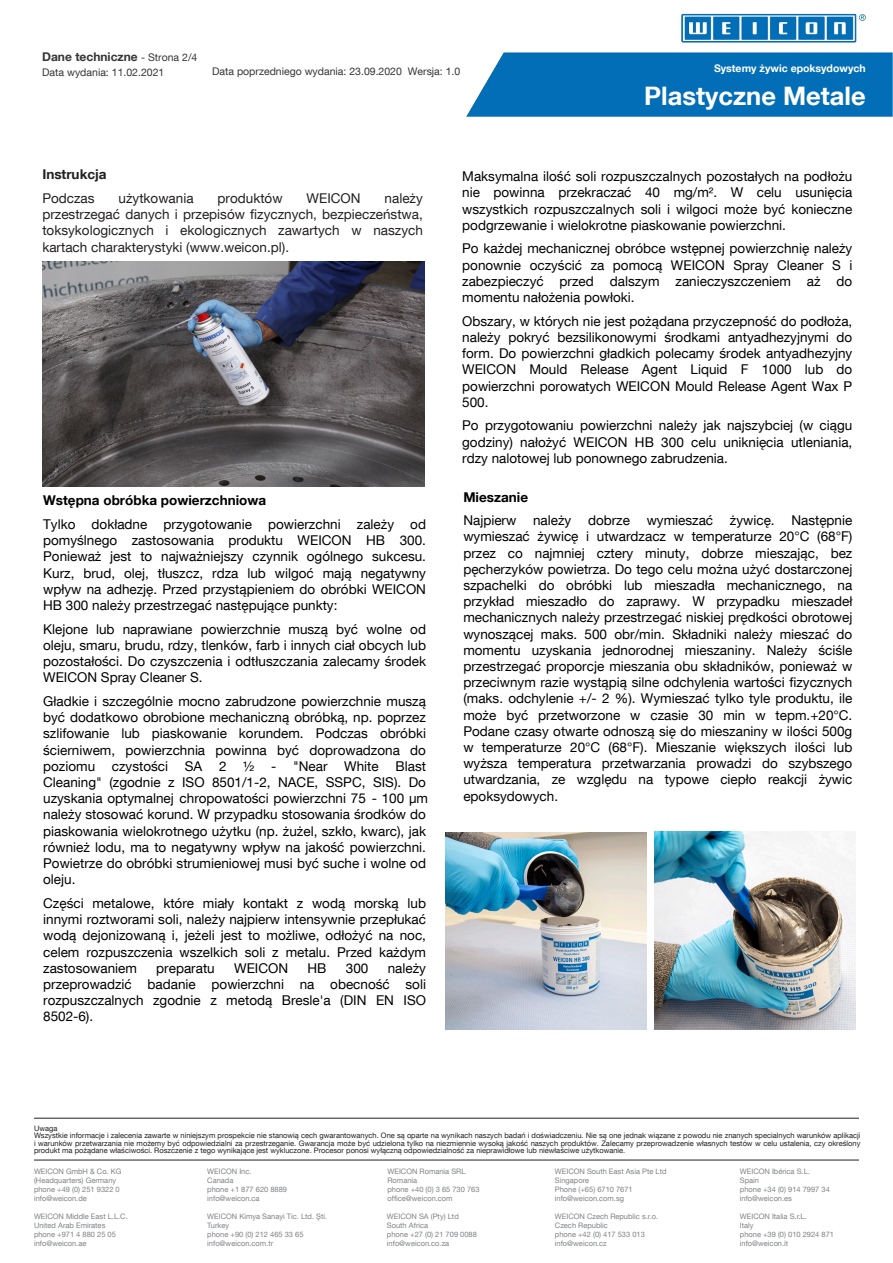
<style>
.page{position:relative;width:893px;height:1263px;background:#fff}
.page>*{position:absolute;margin:0;border:0;box-sizing:border-box;transform-origin:0 0}
.t1{font:700 25.5px "Helvetica Neue LT Com";color:#fff}
.t2{font:13.5px/16.2px "Helvetica Neue LT Com";color:#000;text-align:justify}
.t3{font:13.5px/16.2px "Helvetica Neue LT Com";color:#231f20;text-align:justify}
.t4{font:700 13.5px "Helvetica Neue LT Com";color:#000}
.t5{font:700 13.5px "Helvetica Neue LT Com";color:#231f20}
.t6{font:700 12px "Helvetica Neue LT Com";color:#373535}
.t7{font:10.5px "Helvetica Neue LT Com";color:#373535}
.t8{font:700 10.5px "Helvetica Neue LT Com";color:#fff}
.t9{font:7.5px/9px "Helvetica Neue LT Com";color:#808285}
.t10{font:7.5px/7.5px "Helvetica Neue LT Com";color:#231f20}
.s1{font-weight:400;font-size:10.5px}
</style>
<div class="page">
<img style="left:43px;top:261px;width:382px;height:226px">
<img style="left:467px;top:13px;width:426px;height:103px">
<hr style="left:34px;top:1160px;width:825px;height:1px;background:#231f20">
<hr style="left:34px;top:1118px;width:825px;height:1px;background:#231f20">
<img style="left:654px;top:831px;width:201px;height:198px">
<img style="left:445px;top:832px;width:201px;height:197px">
<p class="t6" style="left:42px;top:49px;width:157px">Dane techniczne <span class="s1">- Strona 2/4</span></p>
<p class="t7" style="left:42px;top:66px;width:124px">Data wydania: 11.02.2021</p>
<p class="t7" style="left:212px;top:65px;width:250px">Data poprzedniego wydania: 23.09.2020 Wersja: 1.0</p>
<p class="t8" style="left:714px;top:61px;width:153px">Systemy żywic epoksydowych</p>
<h1 class="t1" style="left:644px;top:80px;width:223px">Plastyczne Metale</h1>
<p class="t5" style="left:42px;top:166px;width:66px">Instrukcja</p>
<p class="t3" style="left:42px;top:190px;width:54px">Podczas</p>
<p class="t3" style="left:119px;top:190px;width:76px">użytkowania</p>
<p class="t3" style="left:218px;top:190px;width:67px">produktów</p>
<p class="t3" style="left:307px;top:190px;width:55px">WEICON</p>
<p class="t3" style="left:42px;top:190px;width:382px;text-indent:342px">należy przestrzegać danych i przepisów fizycznych, bezpieczeństwa, toksykologicznych i ekologicznych zawartych w naszych kartach charakterystyki (www.weicon.pl).</p>
<p class="t4" style="left:43px;top:492px;width:224px">Wstępna obróbka powierzchniowa</p>
<p class="t2" style="left:43px;top:516px;width:384px">Tylko dokładne przygotowanie powierzchni zależy od pomyślnego zastosowania produktu WEICON HB 300.<br>Ponieważ jest to najważniejszy czynnik ogólnego sukcesu.<br>Kurz, brud, olej, tłuszcz, rdza lub wilgoć mają negatywny wpływ na adhezję. Przed przystąpieniem do obróbki WEICON HB 300 należy przestrzegać następujące punkty:</p>
<p class="t2" style="left:43px;top:620px;width:384px">Klejone lub naprawiane powierzchnie muszą być wolne od oleju, smaru, brudu, rdzy, tlenków, farb i innych ciał obcych lub pozostałości. Do czyszczenia i odtłuszczania zalecamy środek WEICON Spray Cleaner S.</p>
<p class="t2" style="left:43px;top:693px;width:386px;text-align:left">Gładkie i szczególnie mocno zabrudzone powierzchnie muszą być dodatkowo obrobione mechaniczną obróbką, np. poprzez szlifowanie lub piaskowanie korundem. Podczas obróbki ścierniwem, powierzchnia powinna być doprowadzona do poziomu czystości SA 2 ½ - "Near White Blast Cleaning" (zgodnie z ISO 8501/1-2, NACE, SSPC, SIS). Do uzyskania optymalnej chropowatości powierzchni 75 - 100 μm należy stosować korund. W przypadku stosowania środków do piaskowania wielokrotnego użytku (np. żużel, szkło, kwarc), jak również lodu, ma to negatywny wpływ na jakość powierzchni.<br>Powietrze do obróbki strumieniowej musi być suche i wolne od oleju.</p>
<p class="t2" style="left:43px;top:895px;width:384px">Części metalowe, które miały kontakt z wodą morską lub innymi roztworami soli, należy najpierw intensywnie przepłukać wodą dejonizowaną i, jeżeli jest to możliwe, odłożyć na noc, celem rozpuszczenia wszelkich soli z metalu. Przed każdym zastosowaniem</p>
<p class="t2" style="left:156px;top:959px;width:60px">preparatu</p>
<p class="t2" style="left:234px;top:959px;width:55px">WEICON</p>
<p class="t2" style="left:308px;top:959px;width:20px">HB</p>
<p class="t2" style="left:346px;top:959px;width:24px">300</p>
<p class="t2" style="left:43px;top:959px;width:384px;text-indent:345px">należy przeprowadzić badanie powierzchni na obecność soli rozpuszczalnych zgodnie z metodą Bresle'a (DIN EN ISO 8502-6).</p>
<p class="t2" style="left:462px;top:168px;width:392px">Maksymalna ilość soli rozpuszczalnych pozostałych na podłożu nie powinna przekraczać 40 mg/m². W celu usunięcia wszystkich rozpuszczalnych soli i wilgoci może być konieczne podgrzewanie i wielokrotne piaskowanie powierzchni.</p>
<p class="t2" style="left:462px;top:240px;width:392px">Po każdej mechanicznej obróbce wstępnej powierzchnię należy ponownie oczyścić za pomocą WEICON Spray Cleaner S i zabezpieczyć przed dalszym zanieczyszczeniem aż do momentu nałożenia powłoki.</p>
<p class="t2" style="left:462px;top:312px;width:392px">Obszary, w których nie jest pożądana przyczepność do podłoża, należy pokryć bezsilikonowymi środkami antyadhezyjnymi do form. Do powierzchni gładkich polecamy środek antyadhezyjny WEICON Mould Release Agent Liquid F 1000 lub do powierzchni porowatych WEICON Mould Release Agent Wax P 500.</p>
<p class="t2" style="left:462px;top:417px;width:392px">Po przygotowaniu powierzchni należy jak najszybciej (w ciągu godziny) nałożyć WEICON HB 300 celu uniknięcia utleniania, rdzy nalotowej lub ponownego zabrudzenia.</p>
<p class="t4" style="left:463px;top:488px;width:66px">Mieszanie</p>
<p class="t2" style="left:463px;top:512px;width:391px">Najpierw należy dobrze wymieszać żywicę. Następnie wymieszać żywicę i utwardzacz w temperaturze 20°C (68°F) przez co najmniej cztery minuty, dobrze mieszając, bez pęcherzyków powietrza. Do tego celu można użyć dostarczonej szpachelki do obróbki lub mieszadła mechanicznego, na przykład mieszadło do zaprawy. W przypadku mieszadeł mechanicznych należy przestrzegać niskiej prędkości obrotowej wynoszącej maks. 500 obr/min. Składniki należy mieszać do momentu uzyskania jednorodnej mieszaniny. Należy ściśle przestrzegać proporcje mieszania obu składników, ponieważ w przeciwnym razie wystąpią silne odchylenia wartości fizycznych (maks. odchylenie +/- 2 %). Wymieszać tylko tyle produktu, ile może być przetworzone w czasie 30 min w tepm.+20°C.<br>Podane czasy otwarte odnoszą się do mieszaniny w ilości 500g w temperaturze 20°C (68°F). Mieszanie większych ilości lub wyższa temperatura przetwarzania prowadzi do szybszego utwardzania, ze względu na typowe ciepło reakcji żywic epoksydowych.</p>
<p class="t10" style="left:34px;top:1124px;width:828px">Uwaga<br>Wszystkie informacje i zalecenia zawarte w niniejszym prospekcie nie stanowią cech gwarantowanych. One są oparte na wynikach naszych badań i doświadczeniu. Nie są one jednak wiązane z powodu nie znanych specialnych warunków aplikacji i warunków przetwarzania nie możemy być odpowiedzialni za przestrzeganie. Gwarancja może być udzielona tylko na niezmiennie wysoką jakość naszych produktów. Zalecamy przeprowadzenie własnych testów w celu ustalenia, czy określony produkt ma pożądane właściwości. Roszczenie z tego wynikające jest wykluczone. Procesor ponosi wyłączną odpowiedzialność za nieprawidłowe lub niewłaściwe użytkowanie.</p>
<p class="t9" style="left:387px;top:1167px;width:94px">WEICON Romania SRL<br>Romania<br>phone +40 (0) 3 65 730 763 office@weicon.com</p>
<p class="t9" style="left:740px;top:1166px;width:91px">WEICON Ibérica S.L.<br>Spain<br>phone +34 (0) 914 7997 34 info@weicon.es</p>
<p class="t9" style="left:740px;top:1211px;width:96px">WEICON Italia S.r.L.<br>Italy<br>phone +39 (0) 010 2924 871 info@weicon.it</p>
<p class="t9" style="left:555px;top:1166px;width:113px">WEICON South East Asia Pte Ltd<br>Singapore<br>Phone (+65) 6710 7671 info@weicon.com.sg</p>
<p class="t9" style="left:555px;top:1211px;width:105px">WEICON Czech Republic s.r.o.<br>Czech Republic<br>phone +42 (0) 417 533 013 info@weicon.cz</p>
<p class="t9" style="left:207px;top:1166px;width:81px">WEICON Inc.<br>Canada<br>phone +1 877 620 8889 info@weicon.ca</p>
<p class="t9" style="left:207px;top:1211px;width:121px">WEICON Kimya Sanayi Tic. Ltd. Şti.<br>Turkey<br>phone +90 (0) 212 465 33 65 info@weicon.com.tr</p>
<p class="t9" style="left:387px;top:1211px;width:91px">WEICON SA (Pty) Ltd<br>South Africa<br>phone +27 (0) 21 709 0088 info@weicon.co.za</p>
<p class="t9" style="left:34px;top:1166px;width:89px">WEICON GmbH &amp; Co. KG (Headquarters) Germany phone +49 (0) 251 9322 0 info@weicon.de</p>
<p class="t9" style="left:34px;top:1211px;width:95px">WEICON Middle East L.L.C.<br>United Arab Emirates phone +971 4 880 25 05 info@weicon.ae</p>
</div>
